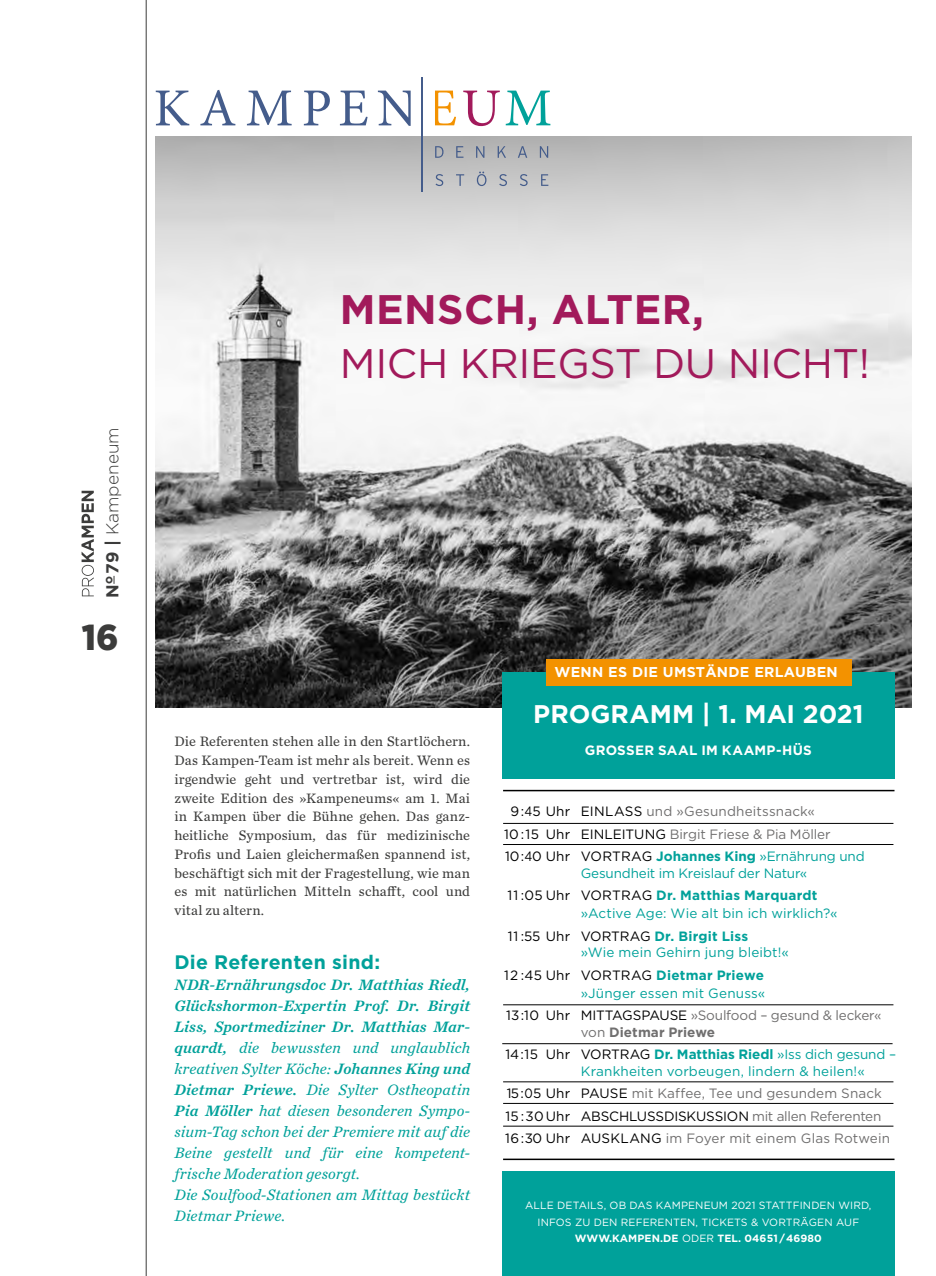
<style>
.page{position:relative;width:936px;height:1276px;background:#fff}
.page>*{position:absolute;margin:0;border:0;box-sizing:border-box;transform-origin:0 0}
.t1{font:41.25px "Gotham";letter-spacing:-.01em;color:#a21a5b}
.t2{font:700 41.25px "Gotham";letter-spacing:.01em;color:#a21a5b}
.t3{font:900 36px "Gotham";color:#3c3c3b;scale:.94 1}
.t4{font:700 25.5px "Gotham";color:#fff}
.t5{font:700 19.5px "Gotham";letter-spacing:.01em;color:#00a19a}
.t6{font:300 17.25px "Gotham";letter-spacing:.005em;color:#3c3c3b}
.t7{font:italic 15.75px/21px "Chronicle Text G2";letter-spacing:.005em;color:#00a19a}
.t8{font:italic 15.75px/21px "Chronicle Text G2 Semi";letter-spacing:.015em;color:#00a19a;text-align:justify}
.t9{font:14.25px/18.8px "Chronicle Text G2";letter-spacing:.01em;color:#3c3c3b;text-align:justify}
.t10{font:700 14.25px "Gotham";letter-spacing:.02em;color:#fff}
.t11{font:13.5px/22.5px "Gotham";letter-spacing:.005em;color:#706f6f}
.t12{font:13.5px/22.5px "Gotham";letter-spacing:.005em;color:#000}
.t13{font:13.5px/22.5px "Gotham";letter-spacing:.005em;color:#00a19a}
.t14{font:13.5px/22.5px "Gotham";letter-spacing:-.015em;color:#00a19a}
.t15{font:700 13.5px/22.5px "Gotham";color:#00a19a}
.t16{font:700 13.5px "Gotham";letter-spacing:.02em;color:#fff}
.t17{font:10.5px/16.5px "Gotham";letter-spacing:.01em;color:#fff;text-align:center}
.s1{font-weight:700}
.s2{font-family:"Chronicle Text G2 Semi"}
.s3{color:#706f6f}
.s4{font-weight:700;color:#00a19a}
.s5{color:#00a19a}
.s6{color:#000}
.s7{font-weight:400;color:#706f6f}
.s8{font-weight:400;color:#000}
.s9{font-weight:400}
</style>
<div class="page">
<svg style="left:81px;top:491px;width:13px;height:105px"></svg>
<hr style="left:146px;top:0;width:1px;height:1276px;background:#3c3c3b">
<img style="left:156px;top:137px;width:755px;height:570px">
<svg style="left:435px;top:91px;width:21px;height:34px"></svg>
<svg style="left:463px;top:91px;width:87px;height:35px"></svg>
<svg style="left:156px;top:91px;width:33px;height:34px"></svg>
<svg style="left:200px;top:90px;width:35px;height:35px"></svg>
<svg style="left:247px;top:91px;width:44px;height:34px"></svg>
<svg style="left:304px;top:91px;width:26px;height:34px"></svg>
<svg style="left:340px;top:91px;width:27px;height:34px"></svg>
<svg style="left:378px;top:91px;width:32px;height:35px"></svg>
<hr style="left:421px;top:77px;width:2px;height:115px;background:#445c8b">
<svg style="left:435px;top:146px;width:8px;height:12px"></svg>
<svg style="left:456px;top:146px;width:7px;height:12px"></svg>
<svg style="left:476px;top:146px;width:8px;height:12px"></svg>
<svg style="left:497px;top:146px;width:9px;height:12px"></svg>
<svg style="left:517px;top:146px;width:10px;height:12px"></svg>
<svg style="left:540px;top:146px;width:8px;height:12px"></svg>
<svg style="left:435px;top:174px;width:8px;height:12px"></svg>
<svg style="left:456px;top:174px;width:8px;height:12px"></svg>
<svg style="left:477px;top:171px;width:9px;height:15px"></svg>
<svg style="left:499px;top:174px;width:8px;height:12px"></svg>
<svg style="left:520px;top:174px;width:7px;height:12px"></svg>
<svg style="left:541px;top:174px;width:7px;height:12px"></svg>
<div style="left:502px;top:672px;width:392px;height:107px;background:#00a19a"></div>
<hr style="left:503px;top:823px;width:390px;height:1px;background:#000">
<hr style="left:503px;top:844px;width:390px;height:1px;background:#000">
<hr style="left:502px;top:1043px;width:390px;height:1px;background:#000">
<hr style="left:503px;top:1004px;width:390px;height:1px;background:#000">
<hr style="left:503px;top:1126px;width:390px;height:1px;background:#000">
<hr style="left:503px;top:1103px;width:390px;height:1px;background:#000">
<hr style="left:503px;top:1081px;width:390px;height:1px;background:#000">
<hr style="left:503px;top:1158px;width:391px;height:2px;background:#000">
<hr style="left:503px;top:790px;width:391px;height:1px;background:#000">
<div style="left:502px;top:1171px;width:392px;height:105px;background:#00a19a"></div>
<div style="left:546px;top:659px;width:305px;height:26px;background:#f39200"></div>
<p class="t6" style="left:103px;top:598px;width:172px;rotate:-90deg"><span class="s1">N</span><sup>o</sup> <span class="s1">79 |</span> Kampeneum</p>
<h2 class="t3" style="left:82px;top:617px;width:41px">16</h2>
<h1 class="t2" style="left:340px;top:285px;width:365px">MENSCH, ALTER,</h1>
<h1 class="t1" style="left:340px;top:340px;width:531px">MICH KRIEGST DU NICHT!</h1>
<p class="t9" style="left:174px;top:731px;width:297px">Die Referenten stehen alle in den Startlöchern.<br>Das Kampen-Team ist mehr als bereit. Wenn es irgendwie geht und vertretbar ist, wird die zweite Edition des »Kampeneums« am 1. Mai in Kampen über die Bühne gehen. Das ganz&shy;heitliche Symposium, das für medizinische Profis und Laien gleichermaßen spannend ist, beschäftigt sich mit der Fragestellung, wie man es mit natürlichen Mitteln schafft, cool und vital zu altern.</p>
<h3 class="t5" style="left:174px;top:951px;width:207px">Die Referenten sind:</h3>
<p class="t8" style="left:174px;top:973px;width:297px">NDR-Ernährungsdoc Dr. Matthias Riedl, Glückshormon-Expertin Prof. Dr. Birgit Liss, Sportmediziner Dr. Matthias Mar-</p>
<p class="t7" style="left:174px;top:1036px;width:297px"><span class="s2">quardt,</span> die bewussten und unglaublich kreativen Sylter Köche: <span class="s2">Johannes King und Dietmar Priewe.</span> Die Sylter Ostheopatin <span class="s2">Pia Möller</span> hat diesen besonderen Sympo&shy;sium-Tag schon bei der Premiere mit auf die Beine gestellt und für eine kompetent&shy;frische Moderation gesorgt.<br>Die Soulfood-Stationen am Mittag bestückt Dietmar Priewe.</p>
<p class="t10" style="left:554px;top:664px;width:285px">WENN ES DIE UMSTÄNDE ERLAUBEN</p>
<h3 class="t4" style="left:533px;top:699px;width:331px">PROGRAMM | 1. MAI 2021</h3>
<p class="t16" style="left:584px;top:742px;width:228px">GROSSER SAAL IM KAAMP-HÜS</p>
<p class="t12" style="left:504px;top:800px;width:362px;text-indent:6px">9:45 Uhr EINLASS <span class="s3">und »Gesundheitssnack«<br></span>10:15 Uhr EINLEITUNG <span class="s3">Birgit Friese &amp; Pia Möller<br></span>10:40 Uhr VORTRAG <span class="s4">Johannes King</span> <span class="s5">»Ernährung und</span></p>
<p class="t14" style="left:507px;top:861px;width:311px;text-indent:73px">Gesundheit im Kreislauf der Natur«<br><span class="s6">11 :05 Uhr VORTRAG</span> <span class="s1">Dr. Matthias Marquardt</span></p>
<p class="t13" style="left:508px;top:902px;width:331px;text-indent:73px">»Active Age: Wie alt bin ich wirklich?«<br><span class="s6">11 :55 Uhr VORTRAG</span> <span class="s1">Dr. Birgit Liss</span></p>
<p class="t13" style="left:504px;top:941px;width:286px;text-indent:76px">»Wie mein Gehirn jung bleibt!«<br><span class="s6">12 :45 Uhr VORTRAG</span> <span class="s1">Dietmar Priewe</span></p>
<p class="t11" style="left:506px;top:981px;width:376px;text-indent:74px"><span class="s5">»Jünger essen mit Genuss«<br></span><span class="s6">13:10 Uhr MITTAGSPAUSE</span> »Soulfood – gesund &amp; lecker«</p>
<p class="t15" style="left:505px;top:1020px;width:392px;text-indent:75px"><span class="s7">von</span> <span class="s3">Dietmar Priewe<br></span><span class="s8">14:15 Uhr VORTRAG</span> Dr. Matthias Riedl <span class="s9">»Iss dich gesund –</span></p>
<p class="t11" style="left:505px;top:1059px;width:386px;text-indent:75px"><span class="s5">Krankheiten vorbeugen, lindern &amp; heilen!« </span><span class="s6">15:05 Uhr PAUSE</span> mit Kaffee, Tee und gesundem Snack <span class="s6">15:30 Uhr ABSCHLUSSDISKUSSION</span> mit allen Referenten <span class="s6">16:30 Uhr AUSKLANG</span> im Foyer mit einem Glas Rotwein</p>
<p class="t17" style="left:525px;top:1197px;width:348px">ALLE DETAILS, OB DAS KAMPENEUM 2021 STATTFINDEN WIRD,<br>INFOS ZU DEN REFERENTEN, TICKETS &amp; VORTRÄGEN AUF<br><span class="s1">WWW.KAMPEN.DE</span> ODER <span class="s1">TEL. 04651 /46980</span></p>
</div>
